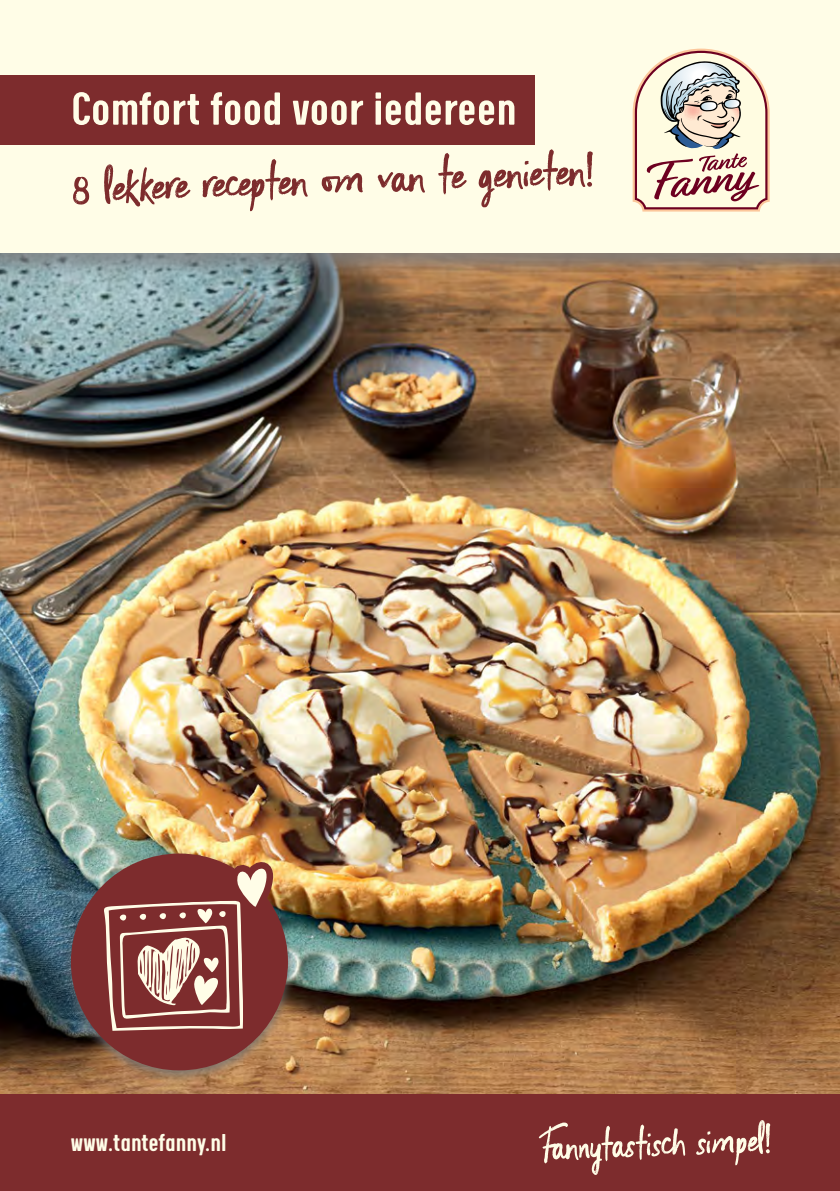
<style>
.page{position:relative;width:840px;height:1191px;background:#fff}
.page>*{position:absolute;margin:0;border:0;box-sizing:border-box;transform-origin:0 0}
.t1{font:69.6px "outbound";color:#7d2c2d}
.t2{font:59.6px "outbound";color:#fffde7;scale:.91 1}
.t3{font:500 52.2px "Calps Slim";color:#fffde7}
.t4{font:500 27.6px "Calps Slim";letter-spacing:-.005em;color:#fffde7}
</style>
<div class="page">
<img style="left:0;top:279px;width:839px;height:815px">
<div style="left:0;top:0;width:839px;height:279px;background:#808285;opacity:.75"></div>
<div style="left:0;top:0;width:839px;height:252px;background:#fffde7"></div>
<div style="left:0;top:1094px;width:839px;height:97px;background:#7d2c2d"></div>
<div style="left:62px;top:849px;width:235px;height:235px;background:#6d6e71;opacity:.75"></div>
<div style="left:71px;top:853px;width:217px;height:217px;background:#7d2c2d;border-radius:50%"></div>
<svg style="left:98px;top:844px;width:188px;height:194px"></svg>
<div style="left:0;top:75px;width:534px;height:70px;background:#7d2c2d"></div>
<svg style="left:632px;top:49px;width:137px;height:163px"></svg>
<p class="t3" style="left:71px;top:78px;width:447px">Comfort food voor iedereen</p>
<p class="t1" style="left:70px;top:152px;width:525px;rotate:-2deg">8 lekk ere recepten om van te genieten!</p>
<p class="t4" style="left:71px;top:1126px;width:157px">www.tantefanny.nl</p>
<p class="t2" style="left:536px;top:1116px;width:259px;rotate:-2deg">Fann ytastisch simpel!</p>
</div>
